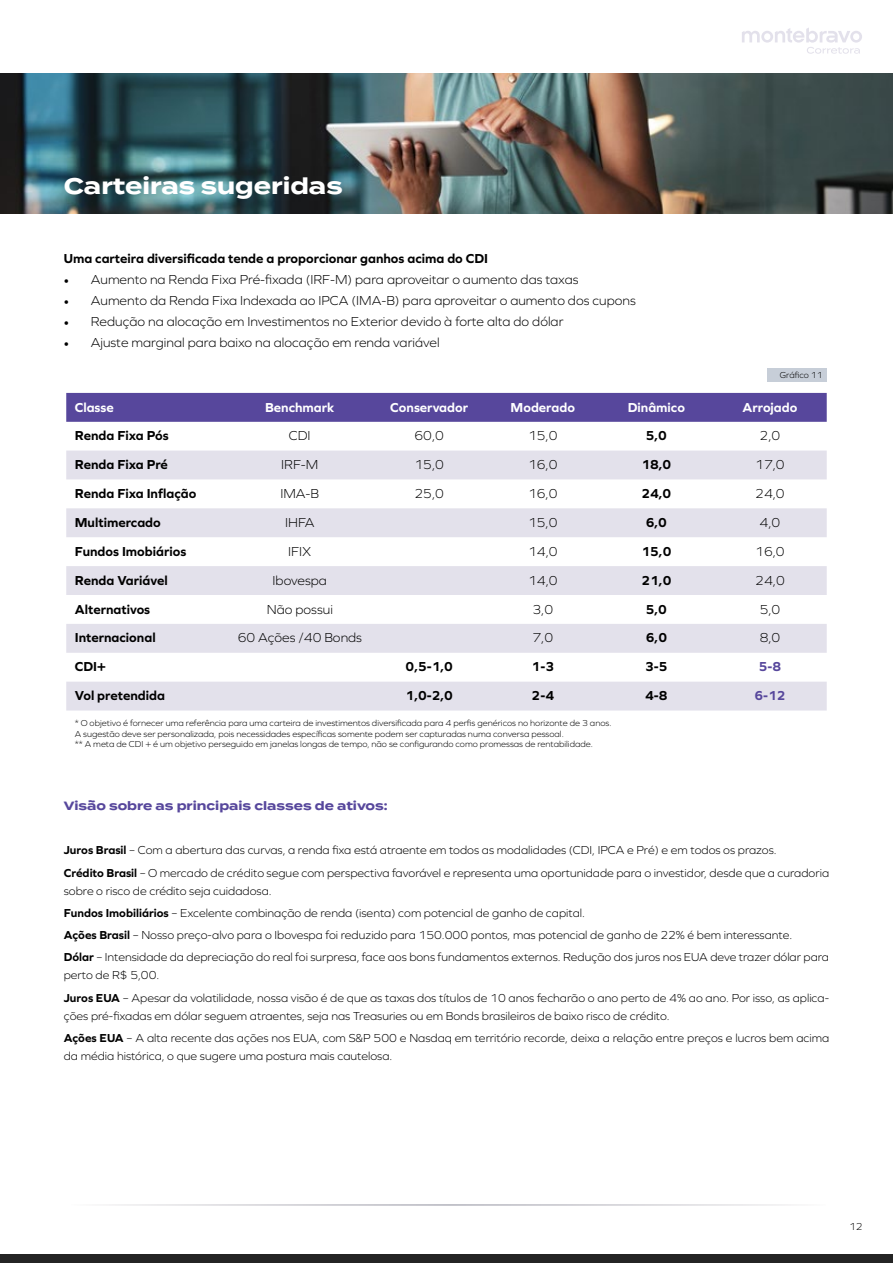
<style>
.page{position:relative;width:893px;height:1263px;background:#fff}
.page>*{position:absolute;margin:0;border:0;box-sizing:border-box;transform-origin:0 0}
.t1{font:700 22.5px "Termina";color:#fff}
.t2{font:300 13.5px "Graphie";color:#000}
.t3{font:700 13.5px "Graphie";color:#000}
.t4{font:700 13.5px "Graphie";color:#fff}
.t5{font:700 13.5px "Graphie";color:#57479c}
.t6{font:300 12px/22.2px "Graphie";color:#000}
.t7{font:700 12px "Termina";color:#57479c}
.t8{font:300 10.5px "Graphie";color:#000}
.t9{font:300 9px/10.8px "Graphie";color:#000}
.s1{font-family:"Minion Pro";font-weight:400}
.s2{font-weight:700}
</style>
<div class="page">
<div style="left:0;top:1255px;width:893px;height:8px;background:#242424"></div>
<svg style="left:742px;top:28px;width:120px;height:26px"></svg>
<img style="left:0;top:73px;width:893px;height:141px">
<div style="left:66px;top:393px;width:761px;height:29px;background:#57479c"></div>
<svg style="left:66px;top:451px;width:761px;height:259px;fill:#e3e1eb"></svg>
<div style="left:767px;top:368px;width:60px;height:14px;background:#c7ced8"></div>
<h1 class="t1" style="left:64px;top:169px;width:280px">Carteiras sugeridas</h1>
<p class="t3" style="left:64px;top:251px;width:426px">Uma carteira diversificada tende a proporcionar ganhos acima do CDI</p>
<p class="t2" style="left:64px;top:272px;width:516px"><span class="s1">•</span> Aumento na Renda Fixa Pré-fixada (IRF-M) para aproveitar o aumento das taxas</p>
<p class="t2" style="left:64px;top:293px;width:573px"><span class="s1">•</span> Aumento da Renda Fixa Indexada ao IPCA (IMA-B) para aproveitar o aumento dos cupons</p>
<p class="t2" style="left:64px;top:314px;width:501px"><span class="s1">•</span> Redução na alocação em Investimentos no Exterior devido à forte alta do dólar</p>
<p class="t2" style="left:64px;top:335px;width:377px"><span class="s1">•</span> Ajuste marginal para baixo na alocação em renda variável</p>
<p class="t9" style="left:780px;top:369px;width:44px">Gráfico 11</p>
<p class="t4" style="left:75px;top:399px;width:40px">Classe</p>
<p class="t4" style="left:265px;top:399px;width:71px">Benchmark</p>
<p class="t4" style="left:390px;top:399px;width:79px">Conservador</p>
<p class="t4" style="left:511px;top:399px;width:66px">Moderado</p>
<p class="t4" style="left:628px;top:399px;width:59px">Dinâmico</p>
<p class="t4" style="left:742px;top:399px;width:56px">Arrojado</p>
<p class="t3" style="left:75px;top:428px;width:95px">Renda Fixa Pós</p>
<p class="t2" style="left:289px;top:428px;width:23px">CDI</p>
<p class="t2" style="left:414px;top:428px;width:31px">60,0</p>
<p class="t2" style="left:528px;top:428px;width:31px">15,0</p>
<p class="t3" style="left:646px;top:428px;width:23px">5,0</p>
<p class="t2" style="left:760px;top:428px;width:22px">2,0</p>
<p class="t3" style="left:75px;top:457px;width:95px">Renda Fixa Pré</p>
<p class="t2" style="left:281px;top:457px;width:39px">IRF-M</p>
<p class="t2" style="left:414px;top:457px;width:31px">15,0</p>
<p class="t2" style="left:528px;top:457px;width:31px">16,0</p>
<p class="t3" style="left:641px;top:457px;width:32px">18,0</p>
<p class="t2" style="left:755px;top:457px;width:31px">17,0</p>
<p class="t3" style="left:75px;top:486px;width:123px">Renda Fixa Inflação</p>
<p class="t2" style="left:280px;top:486px;width:40px">IMA-B</p>
<p class="t2" style="left:414px;top:486px;width:31px">25,0</p>
<p class="t2" style="left:528px;top:486px;width:31px">16,0</p>
<p class="t3" style="left:641px;top:486px;width:32px">24,0</p>
<p class="t2" style="left:755px;top:486px;width:31px">24,0</p>
<p class="t3" style="left:75px;top:514px;width:88px">Multimercado</p>
<p class="t2" style="left:285px;top:515px;width:31px">IHFA</p>
<p class="t2" style="left:528px;top:515px;width:31px">15,0</p>
<p class="t3" style="left:646px;top:514px;width:23px">6,0</p>
<p class="t2" style="left:760px;top:515px;width:22px">4,0</p>
<p class="t3" style="left:75px;top:543px;width:113px">Fundos Imobiários</p>
<p class="t2" style="left:288px;top:543px;width:25px">IFIX</p>
<p class="t2" style="left:528px;top:543px;width:31px">14,0</p>
<p class="t3" style="left:641px;top:543px;width:32px">15,0</p>
<p class="t2" style="left:755px;top:543px;width:31px">16,0</p>
<p class="t3" style="left:75px;top:572px;width:94px">Renda Variável</p>
<p class="t2" style="left:273px;top:572px;width:56px">Ibovespa</p>
<p class="t2" style="left:528px;top:572px;width:31px">14,0</p>
<p class="t3" style="left:641px;top:572px;width:32px">21,0</p>
<p class="t2" style="left:755px;top:572px;width:31px">24,0</p>
<p class="t3" style="left:75px;top:601px;width:77px">Alternativos</p>
<p class="t2" style="left:267px;top:601px;width:68px">Não possui</p>
<p class="t2" style="left:532px;top:601px;width:22px">3,0</p>
<p class="t3" style="left:646px;top:601px;width:23px">5,0</p>
<p class="t2" style="left:760px;top:601px;width:22px">5,0</p>
<p class="t3" style="left:75px;top:630px;width:82px">Internacional</p>
<p class="t2" style="left:238px;top:630px;width:126px">60 Ações /40 Bonds</p>
<p class="t2" style="left:533px;top:630px;width:22px">7,0</p>
<p class="t3" style="left:646px;top:630px;width:23px">6,0</p>
<p class="t2" style="left:760px;top:630px;width:22px">8,0</p>
<p class="t3" style="left:75px;top:659px;width:33px">CDI+</p>
<p class="t3" style="left:406px;top:659px;width:49px">0,5-1,0</p>
<p class="t3" style="left:532px;top:659px;width:24px">1-3</p>
<p class="t3" style="left:645px;top:659px;width:24px">3-5</p>
<p class="t5" style="left:759px;top:659px;width:24px">5-8</p>
<p class="t3" style="left:75px;top:688px;width:92px">Vol pretendida</p>
<p class="t3" style="left:406px;top:688px;width:49px">1,0-2,0</p>
<p class="t3" style="left:532px;top:688px;width:24px">2-4</p>
<p class="t3" style="left:645px;top:688px;width:24px">4-8</p>
<p class="t5" style="left:754px;top:688px;width:33px">6-12</p>
<p class="t9" style="left:75px;top:717px;width:538px">* O objetivo é fornecer uma referência para uma carteira de investimentos diversificada para 4 perfis genéricos no horizonte de 3 anos.<br>A sugestão deve ser personalizada, pois necessidades específicas somente podem ser capturadas numa conversa pessoal.<br>** A meta de CDI + é um objetivo perseguido em janelas longas de tempo, não se configurando como promessas de rentabilidade.</p>
<p class="t7" style="left:64px;top:797px;width:325px">Visão sobre as principais classes de ativos:</p>
<p class="t6" style="left:64px;top:839px;width:767px"><span class="s2">Juros Brasil</span> – Com a abertura das curvas, a renda fixa está atraente em todos as modalidades (CDI, IPCA e Pré) e em todos os prazos.<br><span class="s2">Crédito Brasil</span> – O mercado de crédito segue com perspectiva favorável e representa uma oportunidade para o investidor, desde que a curadoria</p>
<p class="t6" style="left:64px;top:879px;width:767px">sobre o risco de crédito seja cuidadosa.<br><span class="s2">Fundos Imobiliários</span> – Excelente combinação de renda (isenta) com potencial de ganho de capital.<br><span class="s2">Ações Brasil</span> – Nosso preço-alvo para o Ibovespa foi reduzido para 150.000 pontos, mas potencial de ganho de 22% é bem interessante.<br><span class="s2">Dólar</span> – Intensidade da depreciação do real foi surpresa, face aos bons fundamentos externos. Redução dos juros nos EUA deve trazer dólar para</p>
<p class="t6" style="left:64px;top:964px;width:767px">perto de R$ 5,00.<br><span class="s2">Juros EUA</span> – Apesar da volatilidade, nossa visão é de que as taxas dos títulos de 10 anos fecharão o ano perto de 4% ao ano. Por isso, as aplica-</p>
<p class="t6" style="left:64px;top:1004px;width:767px">ções pré-fixadas em dólar seguem atraentes, seja nas Treasuries ou em Bonds brasileiros de baixo risco de crédito.<br><span class="s2">Ações EUA</span> – A alta recente das ações nos EUA, com S&amp;P 500 e Nasdaq em território recorde, deixa a relação entre preços e lucros bem acima</p>
<p class="t6" style="left:64px;top:1044px;width:330px">da média histórica, o que sugere uma postura mais cautelosa.</p>
<p class="t8" style="left:849px;top:1221px;width:15px">12</p>
</div>
